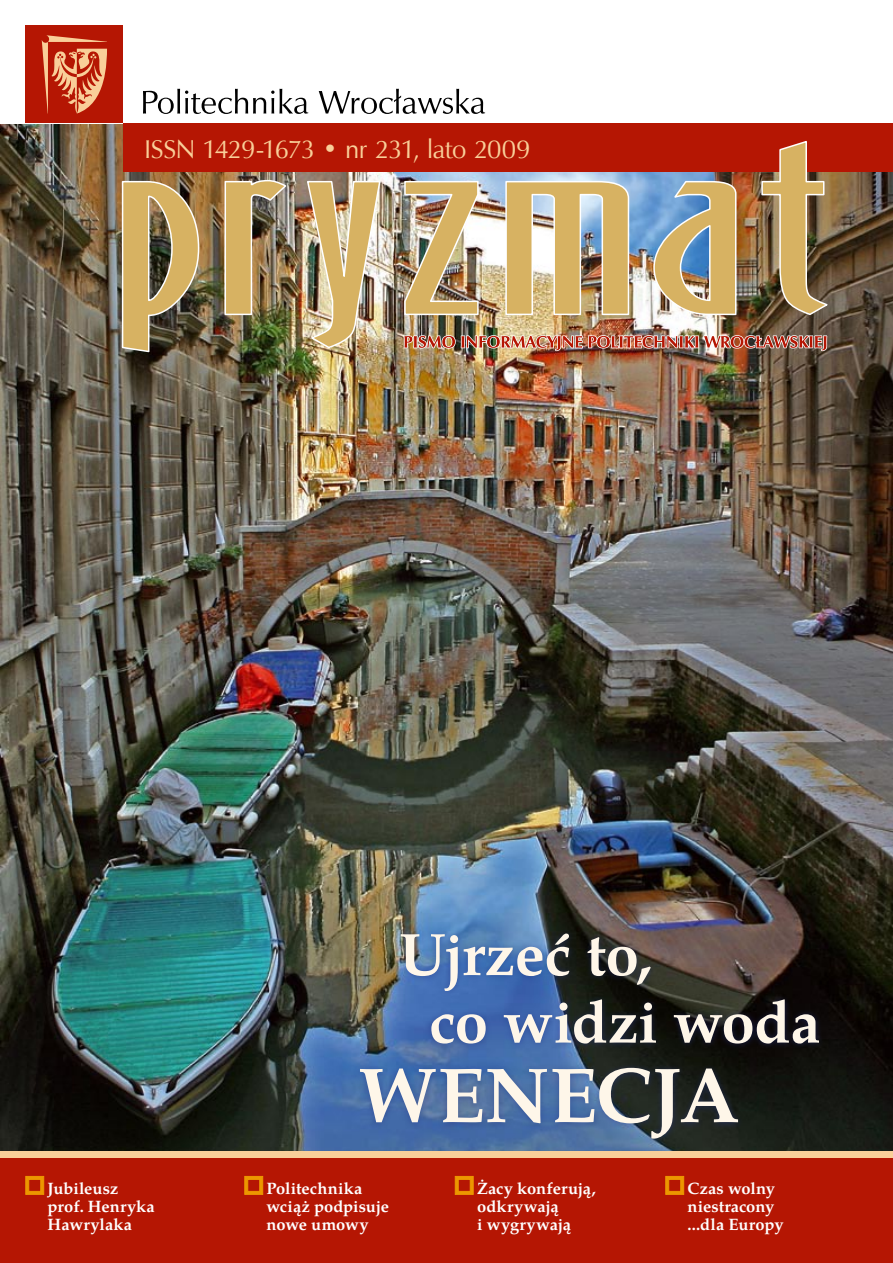
<style>
.page{position:relative;width:893px;height:1263px;background:#fff}
.page>*{position:absolute;margin:0;border:0;box-sizing:border-box;transform-origin:0 0}
.t1{font:700 78px "Te X Gyre Pagella";letter-spacing:-.005em;color:#fef6e9}
.t2{font:700 60px/67.5px "Te X Gyre Pagella";letter-spacing:-.01em;color:#fef6e9}
.t3{font:26.1px "Zapf Humnst EU";letter-spacing:-.025em;color:#f9cf99}
.t4{font:700 16.5px/18px "Te X Gyre Pagella";color:#fff}
</style>
<div class="page">
<img style="left:0;top:124px;width:893px;height:1028px">
<div style="left:353px;top:927px;width:472px;height:218px;background:#243285;opacity:.5"></div>
<div style="left:0;top:1152px;width:893px;height:111px;background:#b51603"></div>
<div style="left:0;top:1152px;width:893px;height:6px;background:#f9cf99"></div>
<div style="left:123px;top:123px;width:770px;height:49px;background:#b51603"></div>
<div style="left:26px;top:26px;width:97px;height:97px;background:#b51603"></div>
<svg style="left:42px;top:35px;width:65px;height:79px"></svg>
<svg style="left:143px;top:89px;width:342px;height:25px"></svg>
<img style="left:403px;top:334px;width:425px;height:18px">
<img style="left:121px;top:180px;width:79px;height:173px">
<img style="left:224px;top:179px;width:64px;height:137px">
<img style="left:306px;top:180px;width:76px;height:169px">
<img style="left:403px;top:180px;width:76px;height:136px">
<img style="left:505px;top:180px;width:125px;height:136px">
<svg style="left:653px;top:180px;width:84px;height:136px;background:#b5af93"></svg>
<svg style="left:761px;top:140px;width:69px;height:176px"></svg>
<svg style="left:25px;top:1176px;width:19px;height:19px"></svg>
<svg style="left:244px;top:1176px;width:19px;height:19px"></svg>
<svg style="left:455px;top:1176px;width:19px;height:19px"></svg>
<svg style="left:665px;top:1176px;width:19px;height:19px"></svg>
<h3 class="t3" style="left:144px;top:133px;width:388px">ISSN 1429-1673 • nr 231, lato 2009</h3>
<h2 class="t2" style="left:429px;top:916px;width:393px;text-indent:-30px">Ujrzeć to,<br>co widzi woda</h2>
<h1 class="t1" style="left:359px;top:1036px;width:383px">Wenecja</h1>
<p class="t4" style="left:44px;top:1178px;width:112px">Jubileusz prof. Henryka<br>Hawrylaka</p>
<p class="t4" style="left:267px;top:1178px;width:124px">Politechnika wciąż podpisuje nowe umowy</p>
<p class="t4" style="left:477px;top:1178px;width:120px">Żacy konferują, odkrywają<br>i wygrywają</p>
<p class="t4" style="left:684px;top:1178px;width:101px">Czas wolny niestracony ...dla Europy</p>
</div>
